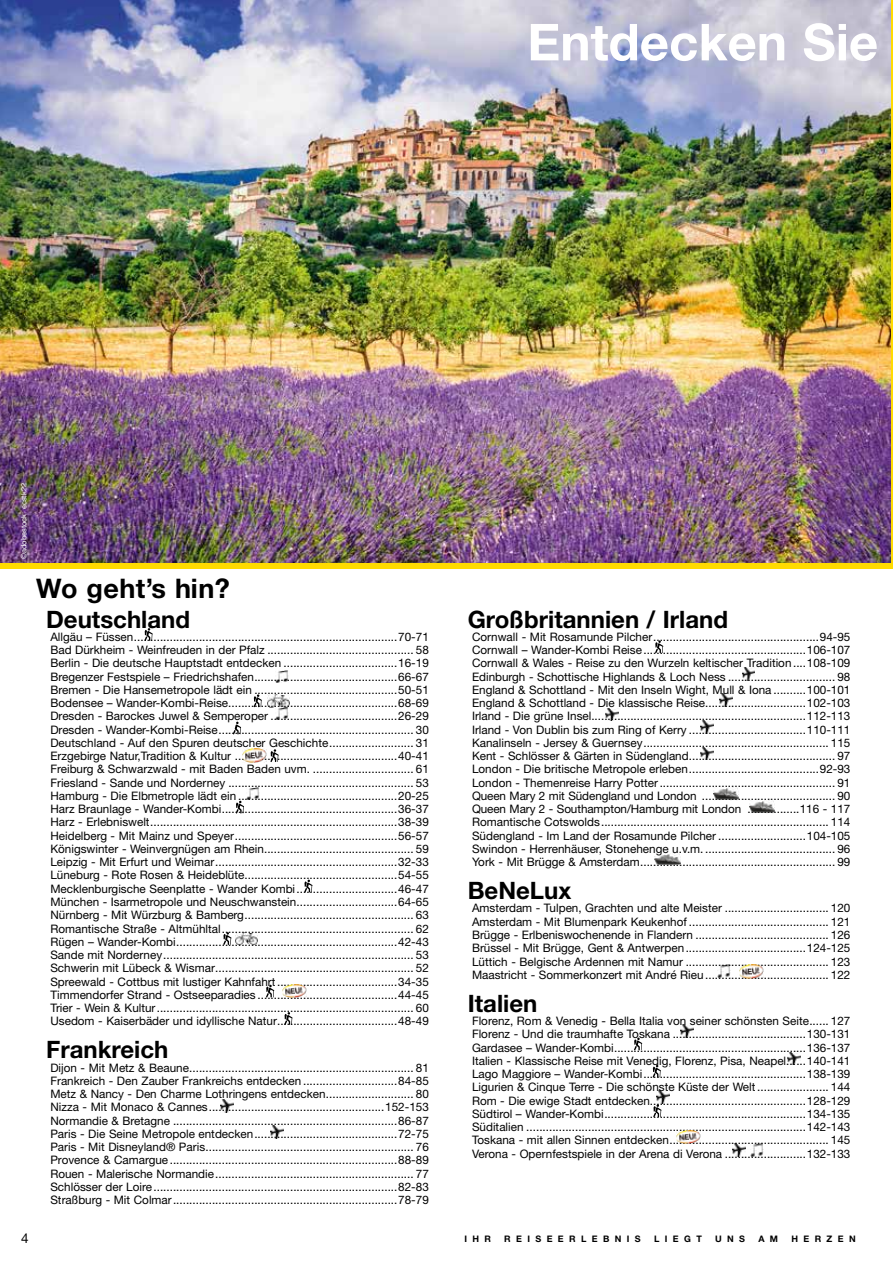
<style>
.page{position:relative;width:893px;height:1263px;background:#fff}
.page>*{position:absolute;margin:0;border:0;box-sizing:border-box;transform-origin:0 0}
.t1{font:700 51px "Helvetica Neue LT Pro";color:#fff}
.t2{font:700 27px "Helvetica Neue LT Pro";letter-spacing:.015em;color:#000}
.t3{font:700 24px "Helvetica Neue LT Pro";color:#000}
.t4{font:13.5px "Helvetica Neue LT Pro";color:#000}
.t5{font:11.7px/13.2px "Helvetica Neue LT Pro";color:#000;text-align:justify}
.t6{font:700 9px "Helvetica Neue LT Pro";letter-spacing:.6em;color:#000}
.t7{font:7.5px "Helvetica Neue LT Pro";color:#fff}
</style>
<div class="page">
<img style="left:0;top:0;width:892px;height:563px">
<div style="left:0;top:563px;width:893px;height:5px;background:#ffdb00"></div>
<div style="left:0;top:564px;width:893px;height:5px;background:#ffdb00"></div>
<svg style="left:681px;top:1025px;width:13px;height:12px"></svg>
<svg style="left:788px;top:1052px;width:13px;height:13px"></svg>
<svg style="left:742px;top:668px;width:13px;height:12px"></svg>
<svg style="left:720px;top:693px;width:13px;height:13px"></svg>
<svg style="left:606px;top:708px;width:13px;height:13px"></svg>
<svg style="left:700px;top:721px;width:13px;height:12px"></svg>
<svg style="left:700px;top:747px;width:13px;height:13px"></svg>
<svg style="left:221px;top:1100px;width:13px;height:13px"></svg>
<svg style="left:270px;top:1126px;width:13px;height:12px"></svg>
<hr style="left:892px;top:0;width:1px;height:568px;background:#ffdb00">
<img style="left:655px;top:853px;width:25px;height:13px">
<img style="left:713px;top:788px;width:26px;height:12px">
<svg style="left:634px;top:1037px;width:8px;height:13px"></svg>
<svg style="left:653px;top:1065px;width:8px;height:13px"></svg>
<svg style="left:655px;top:640px;width:8px;height:13px"></svg>
<svg style="left:254px;top:694px;width:8px;height:13px"></svg>
<svg style="left:304px;top:880px;width:9px;height:12px"></svg>
<svg style="left:653px;top:1091px;width:17px;height:26px"></svg>
<svg style="left:223px;top:932px;width:9px;height:13px"></svg>
<svg style="left:233px;top:722px;width:8px;height:12px"></svg>
<svg style="left:144px;top:628px;width:9px;height:13px"></svg>
<img style="left:268px;top:694px;width:22px;height:13px">
<img style="left:236px;top:932px;width:22px;height:13px">
<svg style="left:732px;top:1143px;width:31px;height:13px"></svg>
<svg style="left:276px;top:707px;width:13px;height:13px"></svg>
<svg style="left:236px;top:787px;width:23px;height:27px"></svg>
<svg style="left:276px;top:670px;width:12px;height:13px"></svg>
<svg style="left:284px;top:1012px;width:9px;height:13px"></svg>
<svg style="left:266px;top:985px;width:8px;height:12px"></svg>
<img style="left:749px;top:801px;width:26px;height:12px">
<svg style="left:717px;top:965px;width:13px;height:13px"></svg>
<img style="left:676px;top:1130px;width:24px;height:13px">
<img style="left:739px;top:965px;width:24px;height:13px">
<img style="left:243px;top:749px;width:24px;height:13px">
<img style="left:282px;top:984px;width:24px;height:14px">
<svg style="left:270px;top:749px;width:9px;height:13px"></svg>
<h1 class="t1" style="left:527px;top:10px;width:352px">Entdecken Sie</h1>
<p class="t7" style="left:19px;top:559px;width:78px;rotate:-90deg">©adobestock: ecstk22</p>
<h2 class="t2" style="left:36px;top:572px;width:195px">Wo geht’s hin?</h2>
<h3 class="t3" style="left:46px;top:604px;width:145px">Deutschland</h3>
<p class="t5" style="left:50px;top:630px;width:380px">Allgäu – Füssen.................................................................................70-71<br>Bad Dürkheim - Weinfreuden in der Pfalz ............................................. 58<br>Berlin - Die deutsche Hauptstadt entdecken ...................................16-19<br>Bregenzer Festspiele – Friedrichshafen............................................66-67<br>Bremen - Die Hansemetropole lädt ein ............................................50-51<br>Bodensee – Wander-Kombi-Reise....................................................68-69<br>Dresden - Barockes Juwel &amp; Semperoper .......................................26-29<br>Dresden - Wander-Kombi-Reise............................................................ 30<br>Deutschland - Auf den Spuren deutscher Geschichte.......................... 31<br>Erzgebirge Natur,Tradition &amp; Kultur ..................................................40-41<br>Freiburg &amp; Schwarzwald - mit Baden Baden uvm. ............................... 61<br>Friesland - Sande und Norderney ......................................................... 53<br>Hamburg - Die Elbmetrople lädt ein .................................................20-25<br>Harz Braunlage - Wander-Kombi......................................................36-37<br>Harz - Erlebniswelt............................................................................38-39<br>Heidelberg - Mit Mainz und Speyer..................................................56-57<br>Königswinter - Weinvergnügen am Rhein.............................................. 59<br>Leipzig - Mit Erfurt und Weimar........................................................32-33<br>Lüneburg - Rote Rosen &amp; Heideblüte...............................................54-55<br>Mecklenburgische Seenplatte - Wander Kombi...............................46-47<br>München - Isarmetropole und Neuschwanstein...............................64-65<br>Nürnberg - Mit Würzburg &amp; Bamberg.................................................... 63<br>Romantische Straße - Altmühltal........................................................... 62<br>Rügen – Wander-Kombi....................................................................42-43<br>Sande mit Norderney............................................................................. 53<br>Schwerin mit Lübeck &amp; Wismar............................................................. 52<br>Spreewald - Cottbus mit lustiger Kahnfahrt.....................................34-35<br>Timmendorfer Strand - Ostseeparadies ...........................................44-45<br>Trier - Wein &amp; Kultur............................................................................... 60<br>Usedom - Kaiserbäder und idyllische Natur.....................................48-49</p>
<h3 class="t3" style="left:46px;top:1034px;width:124px">Frankreich</h3>
<p class="t5" style="left:50px;top:1060px;width:380px">Dijon - Mit Metz &amp; Beaune..................................................................... 81<br>Frankreich - Den Zauber Frankreichs entdecken .............................84-85<br>Metz &amp; Nancy - Den Charme Lothringens entdecken........................... 80<br>Nizza - Mit Monaco &amp; Cannes......................................................152-153<br>Normandie &amp; Bretagne .....................................................................86-87<br>Paris - Die Seine Metropole entdecken............................................72-75<br>Paris - Mit Disneyland® Paris................................................................ 76<br>Provence &amp; Camargue......................................................................88-89<br>Rouen - Malerische Normandie............................................................. 77<br>Schlösser der Loire...........................................................................82-83<br>Straßburg - Mit Colmar.....................................................................78-79</p>
<p class="t4" style="left:21px;top:1230px;width:9px">4</p>
<h3 class="t3" style="left:468px;top:604px;width:262px">Großbritannien / Irland</h3>
<p class="t5" style="left:472px;top:630px;width:380px">Cornwall - Mit Rosamunde Pilcher...................................................94-95<br>Cornwall – Wander-Kombi Reise..................................................106-107<br>Cornwall &amp; Wales - Reise zu den Wurzeln keltischer Tradition....108-109<br>Edinburgh - Schottische Highlands &amp; Loch Ness ................................. 98<br>England &amp; Schottland - Mit den Inseln Wight, Mull &amp; Iona ..........100-101<br>England &amp; Schottland - Die klassische Reise...............................102-103<br>Irland - Die grüne Insel..................................................................112-113<br>Irland - Von Dublin bis zum Ring of Kerry ....................................110-111<br>Kanalinseln - Jersey &amp; Guernsey......................................................... 115<br>Kent - Schlösser &amp; Gärten in Südengland............................................. 97<br>London - Die britische Metropole erleben........................................92-93<br>London - Themenreise Harry Potter...................................................... 91<br>Queen Mary 2 mit Südengland und London ......................................... 90<br>Queen Mary 2 - Southampton/Hamburg mit London ................116 - 117<br>Romantische Cotswolds...................................................................... 114<br>Südengland - Im Land der Rosamunde Pilcher ...........................104-105<br>Swindon - Herrenhäuser, Stonehenge u.v.m. ........................................ 96<br>York - Mit Brügge &amp; Amsterdam............................................................ 99</p>
<h3 class="t3" style="left:468px;top:875px;width:105px">BeNeLux</h3>
<p class="t5" style="left:472px;top:901px;width:380px">Amsterdam - Tulpen, Grachten und alte Meister ................................ 120<br>Amsterdam - Mit Blumenpark Keukenhof ........................................... 121<br>Brügge - Erlbeniswochenende in Flandern ......................................... 126<br>Brüssel - Mit Brügge, Gent &amp; Antwerpen.....................................124-125<br>Lüttich - Belgische Ardennen mit Namur ............................................ 123<br>Maastricht - Sommerkonzert mit André Rieu...................................... 122</p>
<h3 class="t3" style="left:468px;top:988px;width:71px">Italien</h3>
<p class="t5" style="left:472px;top:1014px;width:380px">Florenz, Rom &amp; Venedig - Bella Italia von seiner schönsten Seite...... 127<br>Florenz - Und die traumhafte Toskana .........................................130-131<br>Gardasee – Wander-Kombi...........................................................136-137<br>Italien - Klassische Reise mit Venedig, Florenz, Pisa, Neapel......140-141<br>Lago Maggiore – Wander-Kombi..................................................138-139<br>Ligurien &amp; Cinque Terre - Die schönste Küste der Welt ...................... 144<br>Rom - Die ewige Stadt entdecken................................................128-129<br>Südtirol – Wander-Kombi..............................................................134-135<br>Süditalien ......................................................................................142-143<br>Toskana - mit allen Sinnen entdecken................................................. 145<br>Verona - Opernfestspiele in der Arena di Verona .........................132-133</p>
<p class="t6" style="left:464px;top:1233px;width:28px">IHR</p>
<p class="t6" style="left:504px;top:1233px;width:138px">REISEERLEBNIS</p>
<p class="t6" style="left:654px;top:1233px;width:49px">LIEGT</p>
<p class="t6" style="left:715px;top:1233px;width:31px">UNS</p>
<p class="t6" style="left:758px;top:1233px;width:21px">A M</p>
<p class="t6" style="left:791px;top:1233px;width:66px">HERZEN</p>
</div>
